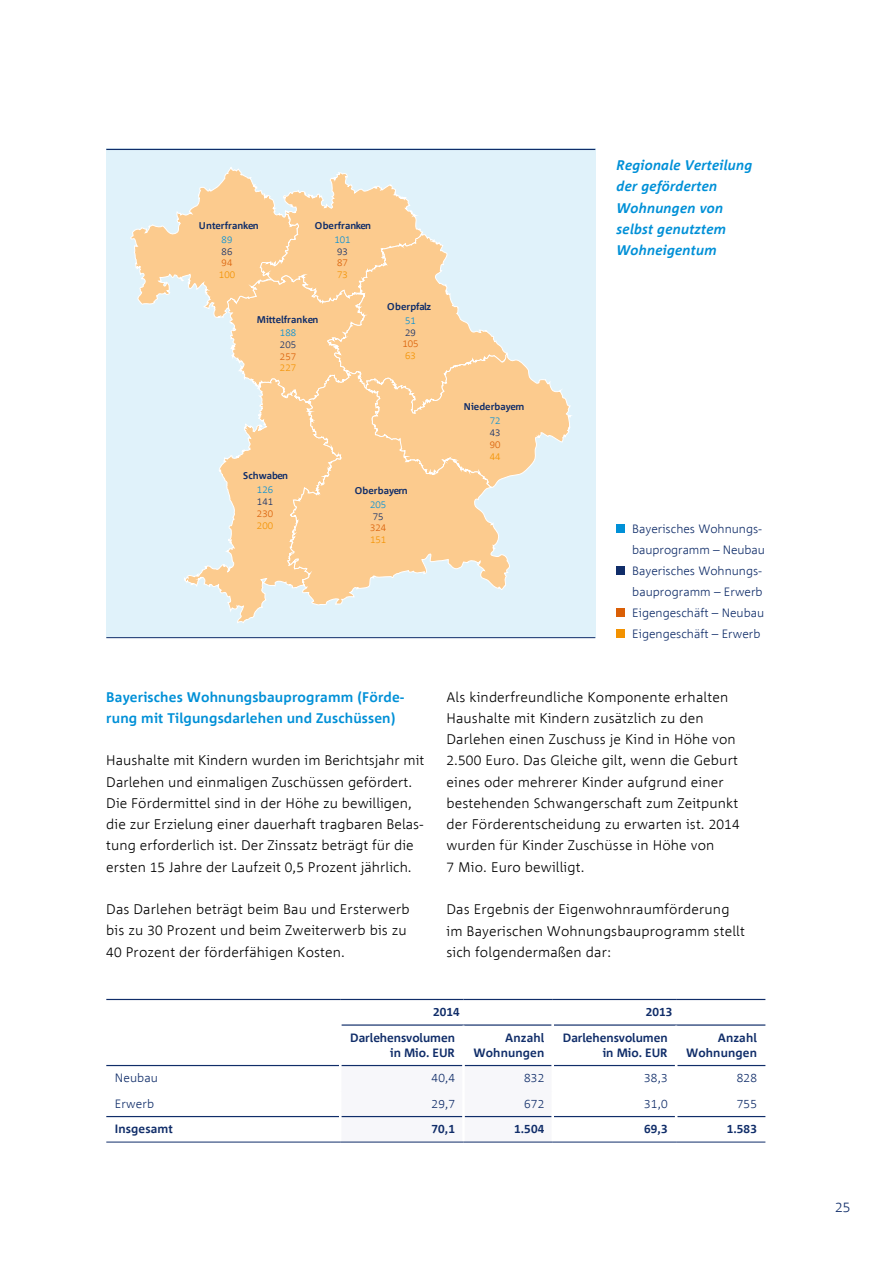
<style>
.page{position:relative;width:893px;height:1263px;background:#fff}
.page>*{position:absolute;margin:0;border:0;box-sizing:border-box;transform-origin:0 0}
.t1{font:300 13.8px/21.3px "Corpid MOD";letter-spacing:.01em;color:#000}
.t2{font:700 13.8px/21.3px "Corpid MOD";letter-spacing:.01em;color:#0090d7}
.t3{font:italic 700 13.8px/21.3px "Corpid MOD";letter-spacing:.01em;color:#0090d7}
.t4{font:300 13.8px "Corpid MOD";color:#102d69}
.t5{font:300 12px/21px "Corpid MOD";color:#102d69}
.t6{font:700 12px/14.9px "Corpid MOD";letter-spacing:.01em;color:#102d69;text-align:right}
.t7{font:700 9.75px "Corpid MOD";letter-spacing:-.01em;color:#102d69}
.t8{font:300 9.75px "Corpid MOD";color:#0090d7}
.t9{font:300 9.75px "Corpid MOD";color:#da5f06}
.t10{font:300 9.75px "Corpid MOD";color:#f39200}
.t11{font:300 9.75px "Corpid MOD";color:#102d69}
</style>
<div class="page">
<div style="left:106px;top:149px;width:489px;height:489px;background:#e0f2fa"></div>
<hr style="left:106px;top:149px;width:489px;height:1px;background:#102d69">
<hr style="left:106px;top:637px;width:489px;height:1px;background:#102d69">
<div style="left:617px;top:524px;width:8px;height:9px;background:#0090d7"></div>
<div style="left:617px;top:566px;width:8px;height:9px;background:#102d69"></div>
<div style="left:617px;top:629px;width:8px;height:9px;background:#f39200"></div>
<div style="left:617px;top:608px;width:8px;height:9px;background:#da5f06"></div>
<svg style="left:130px;top:167px;width:442px;height:456px"></svg>
<svg style="left:287px;top:237px;width:223px;height:369px"></svg>
<svg style="left:106px;top:1000px;width:233px;height:142px"></svg>
<svg style="left:341px;top:1000px;width:424px;height:142px"></svg>
<hr style="left:341px;top:1024px;width:122px;height:2px;background:#102d69">
<hr style="left:463px;top:1024px;width:89px;height:2px;background:#102d69">
<hr style="left:554px;top:1024px;width:122px;height:2px;background:#102d69">
<hr style="left:676px;top:1024px;width:89px;height:2px;background:#102d69">
<hr style="left:106px;top:1065px;width:233px;height:1px;background:#102d69">
<hr style="left:341px;top:1065px;width:121px;height:1px;background:#102d69">
<hr style="left:465px;top:1065px;width:87px;height:1px;background:#102d69">
<hr style="left:554px;top:1065px;width:121px;height:1px;background:#102d69">
<hr style="left:677px;top:1065px;width:88px;height:1px;background:#102d69">
<hr style="left:106px;top:1116px;width:233px;height:1px;background:#102d69">
<hr style="left:341px;top:1116px;width:121px;height:1px;background:#102d69">
<hr style="left:465px;top:1116px;width:87px;height:1px;background:#102d69">
<hr style="left:554px;top:1116px;width:121px;height:1px;background:#102d69">
<hr style="left:677px;top:1116px;width:88px;height:1px;background:#102d69">
<hr style="left:675px;top:1026px;width:2px;height:39px;background:#fff">
<hr style="left:462px;top:1065px;width:3px;height:26px;background:#fff">
<hr style="left:552px;top:1065px;width:2px;height:26px;background:#fff">
<hr style="left:675px;top:1065px;width:2px;height:26px;background:#fff">
<hr style="left:462px;top:1091px;width:3px;height:25px;background:#fff">
<hr style="left:552px;top:1091px;width:2px;height:25px;background:#fff">
<hr style="left:675px;top:1091px;width:2px;height:25px;background:#fff">
<hr style="left:462px;top:1116px;width:3px;height:26px;background:#fff">
<hr style="left:552px;top:1116px;width:2px;height:26px;background:#fff">
<hr style="left:675px;top:1116px;width:2px;height:26px;background:#fff">
<hr style="left:106px;top:1142px;width:234px;height:1px;background:#102d69">
<hr style="left:340px;top:1142px;width:123px;height:1px;background:#102d69">
<hr style="left:463px;top:1142px;width:90px;height:1px;background:#102d69">
<hr style="left:553px;top:1142px;width:123px;height:1px;background:#102d69">
<hr style="left:676px;top:1142px;width:89px;height:1px;background:#102d69">
<hr style="left:552px;top:1000px;width:2px;height:25px;background:#fff">
<hr style="left:462px;top:1026px;width:3px;height:39px;background:#fff">
<hr style="left:552px;top:1025px;width:2px;height:40px;background:#fff">
<hr style="left:106px;top:999px;width:234px;height:1px;background:#102d69">
<hr style="left:340px;top:999px;width:123px;height:1px;background:#102d69">
<hr style="left:463px;top:999px;width:90px;height:1px;background:#102d69">
<hr style="left:553px;top:999px;width:123px;height:1px;background:#102d69">
<hr style="left:676px;top:999px;width:89px;height:1px;background:#102d69">
<p class="t7" style="left:199px;top:220px;width:61px">Unterfranken</p>
<p class="t7" style="left:315px;top:220px;width:58px">Oberfranken</p>
<p class="t8" style="left:222px;top:234px;width:12px">89</p>
<p class="t11" style="left:222px;top:246px;width:12px">86</p>
<p class="t9" style="left:222px;top:258px;width:12px">94</p>
<p class="t10" style="left:219px;top:269px;width:18px">100</p>
<p class="t7" style="left:257px;top:314px;width:63px">Mittelfranken</p>
<p class="t8" style="left:280px;top:327px;width:18px">188</p>
<p class="t11" style="left:280px;top:339px;width:18px">205</p>
<p class="t9" style="left:280px;top:351px;width:18px">257</p>
<p class="t10" style="left:280px;top:362px;width:18px">227</p>
<p class="t8" style="left:334px;top:234px;width:18px">101</p>
<p class="t11" style="left:337px;top:246px;width:12px">93</p>
<p class="t9" style="left:337px;top:258px;width:12px">87</p>
<p class="t10" style="left:337px;top:269px;width:12px">73</p>
<p class="t7" style="left:387px;top:302px;width:45px">Oberpfalz</p>
<p class="t8" style="left:405px;top:315px;width:12px">51</p>
<p class="t11" style="left:405px;top:327px;width:12px">29</p>
<p class="t9" style="left:402px;top:339px;width:18px">105</p>
<p class="t10" style="left:405px;top:350px;width:12px">63</p>
<p class="t7" style="left:243px;top:470px;width:46px">Schwaben</p>
<p class="t8" style="left:257px;top:485px;width:18px">126</p>
<p class="t11" style="left:257px;top:496px;width:18px">141</p>
<p class="t9" style="left:257px;top:508px;width:18px">230</p>
<p class="t10" style="left:257px;top:520px;width:18px">200</p>
<p class="t7" style="left:355px;top:485px;width:55px">Oberbayern</p>
<p class="t8" style="left:370px;top:499px;width:18px">205</p>
<p class="t11" style="left:373px;top:511px;width:12px">75</p>
<p class="t9" style="left:370px;top:523px;width:18px">324</p>
<p class="t10" style="left:370px;top:534px;width:18px">151</p>
<p class="t7" style="left:464px;top:401px;width:62px">Niederbayern</p>
<p class="t8" style="left:490px;top:416px;width:12px">72</p>
<p class="t11" style="left:490px;top:427px;width:12px">43</p>
<p class="t9" style="left:490px;top:439px;width:12px">90</p>
<p class="t10" style="left:490px;top:451px;width:12px">44</p>
<p class="t3" style="left:617px;top:155px;width:137px">Regionale Verteilung der geförderten<br>Wohnungen von selbst genutztem<br>Wohneigentum</p>
<p class="t5" style="left:632px;top:518px;width:134px">Bayerisches Wohnungs&shy;bauprogramm – Neubau<br>Bayerisches Wohnungs&shy;bauprogramm – Erwerb<br>Eigengeschäft – Neubau<br>Eigengeschäft – Erwerb</p>
<p class="t2" style="left:106px;top:686px;width:299px">Bayerisches Wohnungsbauprogramm (Förde&shy;rung mit Tilgungsdarlehen und Zuschüssen)</p>
<p class="t1" style="left:106px;top:750px;width:320px">Haushalte mit Kindern wurden im Berichtsjahr mit Darlehen und einmaligen Zuschüssen gefördert.<br>Die Fördermittel sind in der Höhe zu bewilligen, die zur Erzielung einer dauerhaft tragbaren Belas&shy;tung erforderlich ist. Der Zinssatz beträgt für die ersten 15 Jahre der Laufzeit 0,5 Prozent jährlich.</p>
<p class="t1" style="left:106px;top:899px;width:305px">Das Darlehen beträgt beim Bau und Ersterwerb bis zu 30 Prozent und beim Zweiterwerb bis zu<br>40 Prozent der förderfähigen Kosten.</p>
<p class="t1" style="left:446px;top:686px;width:295px">Als kinderfreundliche Komponente erhalten Haushalte mit Kindern zusätzlich zu den Darlehen einen Zuschuss je Kind in Höhe von 2.500 Euro. Das Gleiche gilt, wenn die Geburt eines oder mehrerer Kinder aufgrund einer bestehenden Schwangerschaft zum Zeitpunkt der Förderentscheidung zu erwarten ist. 2014 wurden für Kinder Zuschüsse in Höhe von<br>7 Mio. Euro bewilligt.</p>
<p class="t1" style="left:446px;top:899px;width:300px">Das Ergebnis der Eigenwohnraumförderung im Bayerischen Wohnungsbauprogramm stellt sich folgendermaßen dar:</p>
<p class="t6" style="left:433px;top:1005px;width:28px">2014</p>
<p class="t6" style="left:646px;top:1005px;width:28px">2013</p>
<p class="t6" style="left:350px;top:1030px;width:106px">Darlehensvolumen in Mio. EUR</p>
<p class="t6" style="left:473px;top:1030px;width:72px">Anzahl<br>Wohnungen</p>
<p class="t6" style="left:563px;top:1030px;width:106px">Darlehensvolumen in Mio. EUR</p>
<p class="t6" style="left:686px;top:1030px;width:72px">Anzahl<br>Wohnungen</p>
<p class="t5" style="left:115px;top:1067px;width:45px">Neubau</p>
<p class="t5" style="left:432px;top:1067px;width:25px">40,4</p>
<p class="t5" style="left:524px;top:1067px;width:22px">832</p>
<p class="t5" style="left:644px;top:1067px;width:25px">38,3</p>
<p class="t5" style="left:737px;top:1067px;width:22px">828</p>
<p class="t5" style="left:115px;top:1093px;width:41px">Erwerb</p>
<p class="t5" style="left:432px;top:1093px;width:25px">29,7</p>
<p class="t5" style="left:524px;top:1093px;width:22px">672</p>
<p class="t5" style="left:644px;top:1093px;width:25px">31,0</p>
<p class="t5" style="left:737px;top:1093px;width:22px">755</p>
<p class="t6" style="left:115px;top:1122px;width:60px">Insgesamt</p>
<p class="t6" style="left:431px;top:1122px;width:25px">70,1</p>
<p class="t6" style="left:514px;top:1122px;width:32px">1.504</p>
<p class="t6" style="left:644px;top:1122px;width:25px">69,3</p>
<p class="t6" style="left:727px;top:1122px;width:32px">1.583</p>
<p class="t4" style="left:835px;top:1199px;width:17px">25</p>
</div>
